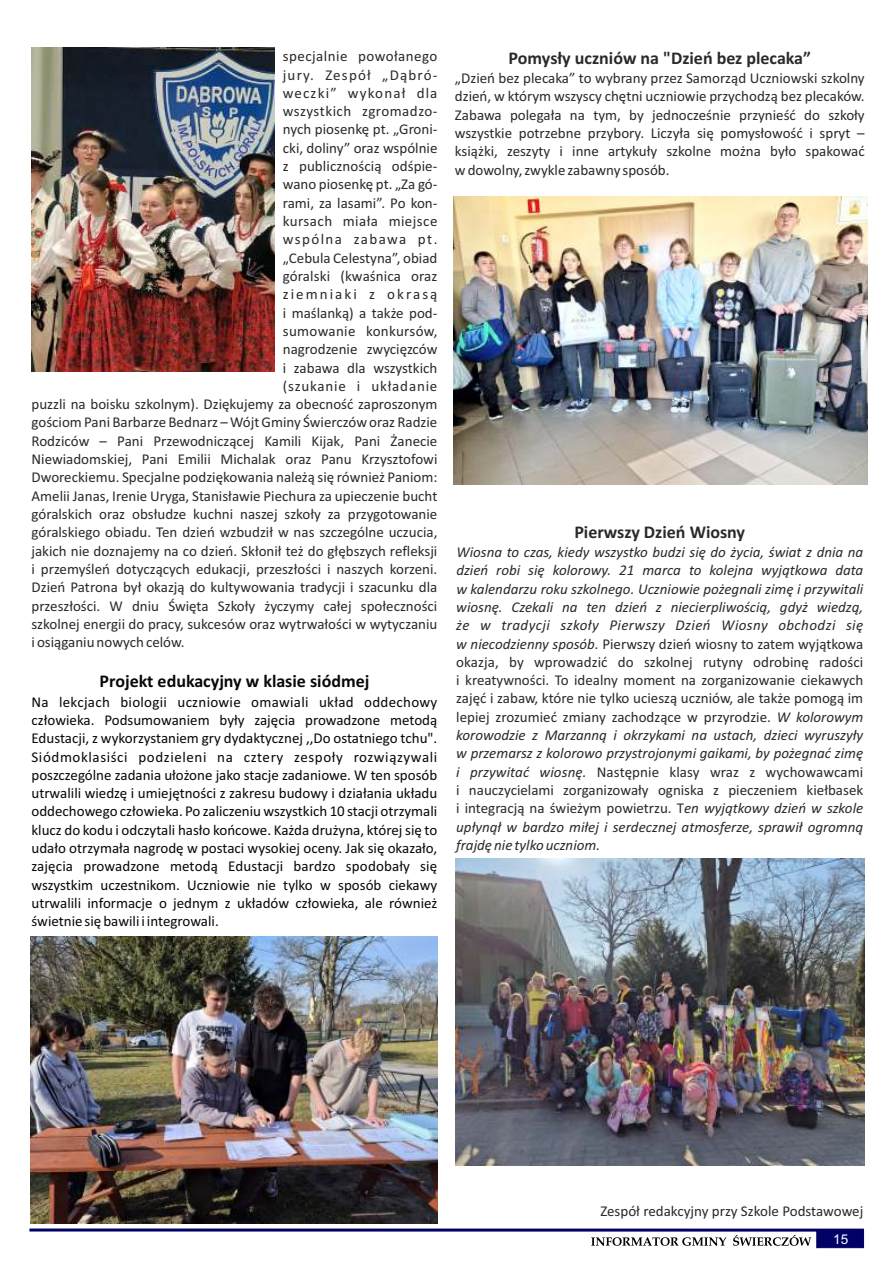
<style>
.page{position:relative;width:893px;height:1263px;background:#fff}
.page>*{position:absolute;margin:0;border:0;box-sizing:border-box;transform-origin:0 0}
.t1{font:700 18px "Calibri";color:#2b2a29}
.t2{font:700 18px "Calibri";color:#080809}
.t3{font:15px/18.3px "Calibri";color:#2b2a29;text-align:justify}
.t4{font:italic 15px/18.3px "Calibri";color:#2b2a29;text-align:justify}
.t5{font:15px/18.3px "Calibri";color:#080809;text-align:justify}
.t6{font:15px "Calibri";letter-spacing:.03em;color:#2b2a29}
.t7{font:15px "Calibri";letter-spacing:.035em;color:#2b2a29}
.t8{font:15px "Calibri";letter-spacing:.02em;color:#2b2a29}
.t9{font:15px "Calibri";letter-spacing:.055em;color:#2b2a29}
.t10{font:15px "Calibri";letter-spacing:.08em;color:#2b2a29}
.t11{font:15px "Calibri";letter-spacing:.075em;color:#2b2a29}
.t12{font:15px "Calibri";letter-spacing:.095em;color:#2b2a29}
.t13{font:15px "Calibri";letter-spacing:.135em;color:#2b2a29}
.t14{font:13.5px "Arial";color:#fff}
.s1{font-style:normal}
</style>
<div class="page">
<img style="left:453px;top:196px;width:414px;height:288px">
<img style="left:455px;top:859px;width:409px;height:306px">
<img style="left:30px;top:936px;width:408px;height:287px">
<img style="left:32px;top:48px;width:242px;height:323px">
<hr style="left:29px;top:1228px;width:835px;height:3px;background:#006">
<svg style="left:591px;top:1231px;width:273px;height:17px"></svg>
<p class="t6" style="left:283px;top:50px;width:156px">specjalnie powołanego</p>
<p class="t10" style="left:283px;top:68px;width:156px">jury. Zespół „Dąbró-</p>
<p class="t11" style="left:283px;top:87px;width:156px">weczki” wykonał dla</p>
<p class="t7" style="left:283px;top:105px;width:156px">wszystkich zgromadzo-</p>
<p class="t3" style="left:283px;top:122px;width:156px">nych piosenkę pt. „Groni-</p>
<p class="t3" style="left:283px;top:140px;width:156px">cki, doliny” oraz wspólnie</p>
<p class="t3" style="left:283px;top:158px;width:156px">z publicznością odśpie-</p>
<p class="t3" style="left:283px;top:176px;width:156px">wano piosenkę pt. „Za gó-</p>
<p class="t3" style="left:283px;top:195px;width:156px">rami, za lasami”. Po kon-</p>
<p class="t6" style="left:283px;top:215px;width:156px">kursach miała miejsce</p>
<p class="t12" style="left:283px;top:233px;width:156px">wspólna zabawa pt.</p>
<p class="t3" style="left:283px;top:250px;width:156px">„Cebula Celestyna”, obiad</p>
<p class="t3" style="left:283px;top:268px;width:156px">góralski (kwaśnica oraz</p>
<p class="t13" style="left:283px;top:288px;width:156px">ziemniaki z okrasą</p>
<p class="t3" style="left:283px;top:305px;width:156px">i maślanką) a także pod-</p>
<p class="t8" style="left:283px;top:325px;width:156px">sumowanie konkursów,</p>
<p class="t3" style="left:283px;top:341px;width:156px">nagrodzenie zwycięzców</p>
<p class="t3" style="left:283px;top:360px;width:156px">i zabawa dla wszystkich</p>
<p class="t9" style="left:283px;top:380px;width:156px">(szukanie i układanie</p>
<p class="t3" style="left:32px;top:396px;width:407px">puzzli na boisku szkolnym). Dziękujemy za obecność zaproszonym</p>
<p class="t3" style="left:32px;top:415px;width:407px">gościom Pani Barbarze Bednarz – Wójt Gminy Świerczów oraz Radzie</p>
<p class="t3" style="left:32px;top:433px;width:407px">Rodziców – Pani Przewodniczącej Kamili Kijak, Pani Żanecie</p>
<p class="t3" style="left:32px;top:451px;width:407px">Niewiadomskiej, Pani Emilii Michalak oraz Panu Krzysztofowi</p>
<p class="t3" style="left:32px;top:469px;width:407px">Dworeckiemu. Specjalne podziękowania należą się również Paniom:</p>
<p class="t3" style="left:32px;top:488px;width:407px">Amelii Janas, Irenie Uryga, Stanisławie Piechura za upieczenie bucht</p>
<p class="t3" style="left:32px;top:506px;width:407px">góralskich oraz obsłudze kuchni naszej szkoły za przygotowanie</p>
<p class="t3" style="left:32px;top:524px;width:407px">góralskiego obiadu. Ten dzień wzbudził w nas szczególne uczucia,</p>
<p class="t3" style="left:32px;top:543px;width:407px">jakich nie doznajemy na co dzień. Skłonił też do głębszych refleksji</p>
<p class="t3" style="left:32px;top:561px;width:407px">i przemyśleń dotyczących edukacji, przeszłości i naszych korzeni.</p>
<p class="t3" style="left:32px;top:579px;width:407px">Dzień Patrona był okazją do kultywowania tradycji i szacunku dla</p>
<p class="t3" style="left:32px;top:598px;width:407px">przeszłości. W dniu Święta Szkoły życzymy całej społeczności</p>
<p class="t3" style="left:32px;top:616px;width:407px">szkolnej energii do pracy, sukcesów oraz wytrwałości w wytyczaniu</p>
<p class="t3" style="left:32px;top:634px;width:155px">i osiąganiu nowych celów.</p>
<p class="t2" style="left:100px;top:674px;width:271px">Projekt edukacyjny w klasie siódmej</p>
<p class="t5" style="left:31px;top:694px;width:407px">Na lekcjach biologii uczniowie omawiali układ oddechowy człowieka. Podsumowaniem były zajęcia prowadzone metodą Edustacji, z wykorzystaniem gry dydaktycznej ,,Do ostatniego tchu".<br>Siódmoklasiści podzieleni na cztery zespoły rozwiązywali poszczególne zadania ułożone jako stacje zadaniowe. W ten sposób utrwalili wiedzę i umiejętności z zakresu budowy i działania układu oddechowego człowieka. Po zaliczeniu wszystkich 10 stacji otrzymali klucz do kodu i odczytali hasło końcowe. Każda drużyna, której się to udało otrzymała nagrodę w postaci wysokiej oceny. Jak się okazało, zajęcia prowadzone metodą Edustacji bardzo spodobały się wszystkim uczestnikom. Uczniowie nie tylko w sposób ciekawy utrwalili informacje o jednym z układów człowieka, ale również świetnie się bawili i integrowali.</p>
<p class="t1" style="left:509px;top:50px;width:304px">Pomysły uczniów na "Dzień bez plecaka”</p>
<p class="t3" style="left:455px;top:70px;width:411px">„Dzień bez plecaka” to wybrany przez Samorząd Uczniowski szkolny dzień, w którym wszyscy chętni uczniowie przychodzą bez plecaków.<br>Zabawa polegała na tym, by jednocześnie przynieść do szkoły wszystkie potrzebne przybory. Liczyła się pomysłowość i spryt – książki, zeszyty i inne artykuły szkolne można było spakować w dowolny, zwykle zabawny sposób.</p>
<p class="t1" style="left:574px;top:524px;width:172px">Pierwszy Dzień Wiosny</p>
<p class="t4" style="left:456px;top:544px;width:409px">Wiosna to czas, kiedy wszystko budzi się do życia, świat z dnia na dzień robi się kolorowy. 21 marca to kolejna wyjątkowa data w kalendarzu roku szkolnego. Uczniowie pożegnali zimę i przywitali wiosnę. Czekali na ten dzień z niecierpliwością, gdyż wiedzą, że w tradycji szkoły Pierwszy Dzień Wiosny obchodzi się w niecodzienny sposób. <span class="s1">Pierwszy dzień wiosny to zatem wyjątkowa okazja, by wprowadzić do szkolnej rutyny odrobinę radości i kreatywności. To idealny moment na zorganizowanie ciekawych zajęć i zabaw, które nie tylko ucieszą uczniów, ale także pomogą im lepiej zrozumieć zmiany zachodzące w przyrodzie.</span> W kolorowym korowodzie z Marzanną i okrzykami na ustach, dzieci wyruszyły w przemarsz z kolorowo przystrojonymi gaikami, by pożegnać zimę i przywitać wiosnę. <span class="s1">Następnie klasy wraz z wychowawcami i nauczycielami zorganizowały ogniska z pieczeniem kiełbasek i integracją na świeżym powietrzu. T</span>en wyjątkowy dzień w szkole upłynął w bardzo miłej i serdecznej atmosferze, sprawił ogromną frajdę nie tylko uczniom.</p>
<p class="t3" style="left:600px;top:1203px;width:264px">Zespół redakcyjny przy Szkole Podstawowej</p>
<p class="t14" style="left:833px;top:1234px;width:17px">15</p>
</div>
